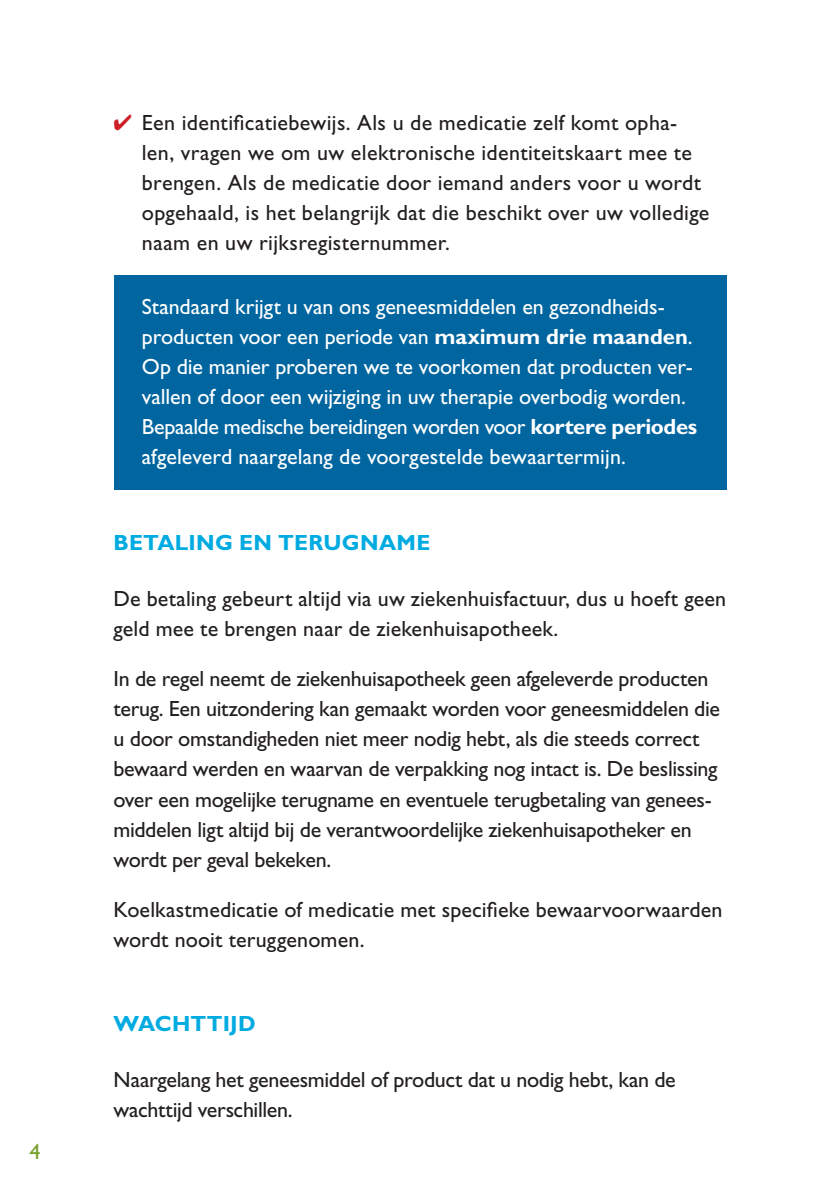
<style>
.page{position:relative;width:840px;height:1191px;background:#fff}
.page>*{position:absolute;margin:0;border:0;box-sizing:border-box;transform-origin:0 0}
.t1{font:22px/30px "Gill Sans Std";letter-spacing:-.005em;color:#231f20}
.t2{font:22px/30px "Gill Sans Std";letter-spacing:-.005em;color:#fff}
.t3{font:22px/30px "Gill Sans Std";letter-spacing:.015em;color:#231f20}
.t4{font:700 22px "Gill Sans Std";letter-spacing:.01em;color:#00abe1}
.t5{font:22px "Gill Sans Std";color:#78a22d}
.s1{color:#cd2028}
.s2{font-weight:700}
</style>
<div class="page">
<div style="left:113px;top:275px;width:613px;height:214px;background:#01659f"></div>
<p class="t5" style="left:29px;top:1138px;width:13px">4</p>
<p class="t3" style="left:142px;top:108px;width:568px;text-indent:-28px"><span class="s1">✔</span> Een identificatiebewijs. Als u de medicatie zelf komt opha&shy;len, vragen we om uw elektronische identiteitskaart mee te brengen. Als de medicatie door iemand anders voor u wordt opgehaald, is het belangrijk dat die beschikt over uw volledige naam en uw rijksregisternummer.</p>
<p class="t2" style="left:142px;top:292px;width:556px">Standaard krijgt u van ons geneesmiddelen en gezondheids&shy;producten voor een periode van <span class="s2">maximum drie maanden</span>.<br>Op die manier proberen we te voorkomen dat producten ver&shy;vallen of door een wijziging in uw therapie overbodig worden.<br>Bepaalde medische bereidingen worden voor <span class="s2">kortere periodes </span>afgeleverd naargelang de voorgestelde bewaartermijn.</p>
<p class="t4" style="left:113px;top:530px;width:318px">BETALING EN TERUGNAME</p>
<p class="t1" style="left:113px;top:584px;width:614px">De betaling gebeurt altijd via uw ziekenhuisfactuur, dus u hoeft geen geld mee te brengen naar de ziekenhuisapotheek.</p>
<p class="t1" style="left:113px;top:664px;width:607px">In de regel neemt de ziekenhuisapotheek geen afgeleverde producten terug. Een uitzondering kan gemaakt worden voor geneesmiddelen die u door omstandigheden niet meer nodig hebt, als die steeds correct bewaard werden en waarvan de verpakking nog intact is. De beslissing over een mogelijke terugname en eventuele terugbetaling van genees&shy;middelen ligt altijd bij de verantwoordelijke ziekenhuisapotheker en wordt per geval bekeken.</p>
<p class="t1" style="left:113px;top:894px;width:610px">Koelkastmedicatie of medicatie met specifieke bewaarvoorwaarden wordt nooit teruggenomen.</p>
<p class="t4" style="left:113px;top:1010px;width:144px">WACHTTIJD</p>
<p class="t1" style="left:113px;top:1064px;width:563px">Naargelang het geneesmiddel of product dat u nodig hebt, kan de wachttijd verschillen.</p>
</div>
